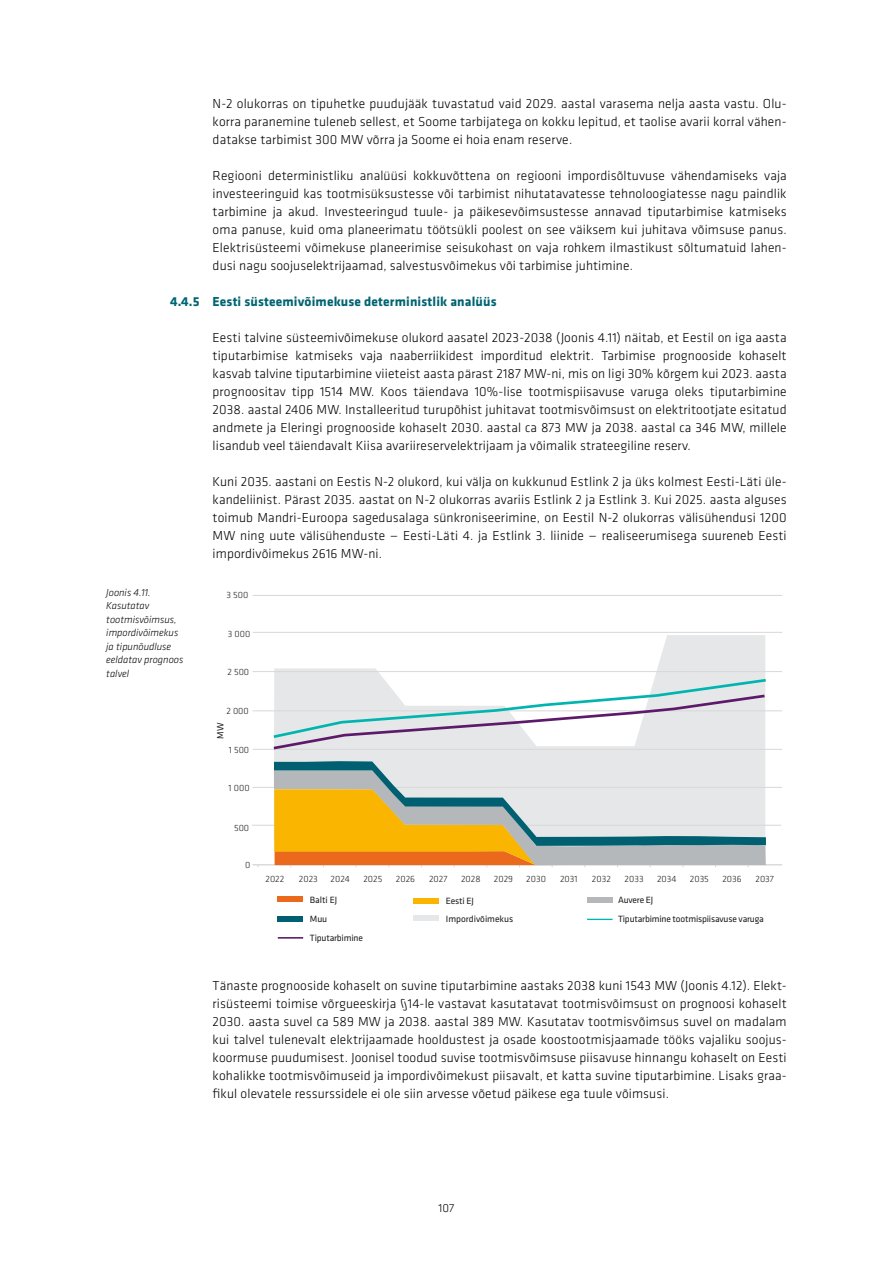
<style>
.page{position:relative;width:893px;height:1263px;background:#fff}
.page>*{position:absolute;margin:0;border:0;box-sizing:border-box;transform-origin:0 0}
.t1{font:300 13.5px/18px "Klavika";letter-spacing:.01em;color:#000;text-align:justify}
.t2{font:700 13.5px "Klavika";letter-spacing:.01em;color:#006472}
.t3{font:300 12px "Klavika";color:#000}
.t4{font:italic 300 10.5px/13.5px "Klavika";color:#000}
.t5{font:300 9.45px "Klavika";color:#1d1d1b}
.t6{font:9.45px "Klavika";letter-spacing:-.02em;color:#1d1d1b}
.t7{font:9.45px "Klavika";color:#1d1d1b}
</style>
<div class="page">
<svg style="left:274px;top:635px;width:491px;height:126px"></svg>
<div style="left:413px;top:916px;width:25px;height:5px;background:#e6e7e8"></div>
<hr style="left:252px;top:825px;width:529px;height:1px;background:#d8d8d8">
<hr style="left:253px;top:787px;width:529px;height:1px;background:#d8d8d8">
<hr style="left:253px;top:749px;width:529px;height:1px;background:#d8d8d8">
<hr style="left:253px;top:710px;width:529px;height:1px;background:#d8d8d8">
<hr style="left:253px;top:671px;width:529px;height:1px;background:#d8d8d8">
<hr style="left:253px;top:632px;width:529px;height:1px;background:#d8d8d8">
<hr style="left:253px;top:595px;width:529px;height:1px;background:#d8d8d8">
<hr style="left:253px;top:864px;width:529px;height:1px;background:#d8d8d8">
<div style="left:278px;top:916px;width:25px;height:5px;background:#006071"></div>
<div style="left:278px;top:897px;width:25px;height:5px;background:#eb691c"></div>
<div style="left:587px;top:897px;width:25px;height:5px;background:#b5b8ba"></div>
<svg style="left:587px;top:919px;width:26px;height:1px"></svg>
<hr style="left:278px;top:937px;width:25px;height:2px;background:#5d196a">
<div style="left:413px;top:898px;width:25px;height:5px;background:#f9b500"></div>
<svg style="left:274px;top:761px;width:492px;height:106px;background:#cec19a"></svg>
<svg style="left:271px;top:677px;width:498px;height:74px"></svg>
<p class="t1" style="left:213px;top:94px;width:576px">N-2 olukorras on tipuhetke puudujääk tuvastatud vaid 2029. aastal varasema nelja aasta vastu. Olu&shy;korra paranemine tuleneb sellest, et Soome tarbijatega on kokku lepitud, et taolise avarii korral vähen&shy;datakse tarbimist 300 MW võrra ja Soome ei hoia enam reserve.</p>
<p class="t1" style="left:213px;top:166px;width:576px">Regiooni deterministliku analüüsi kokkuvõttena on regiooni impordisõltuvuse vähendamiseks vaja investeeringuid kas tootmisüksustesse või tarbimist nihutatavatesse tehnoloogiatesse nagu paindlik tarbimine ja akud. Investeeringud tuule- ja päikesevõimsustesse annavad tiputarbimise katmiseks oma panuse, kuid oma planeerimatu töötsükli poolest on see väiksem kui juhitava võimsuse panus.<br>Elektrisüsteemi võimekuse planeerimise seisukohast on vaja rohkem ilmastikust sõltumatuid lahen&shy;dusi nagu soojuselektrijaamad, salvestusvõimekus või tarbimise juhtimine.</p>
<p class="t2" style="left:170px;top:292px;width:328px">4.4.5 Eesti süsteemivõimekuse deterministlik analüüs</p>
<p class="t1" style="left:213px;top:328px;width:576px">Eesti talvine süsteemivõimekuse olukord aasatel 2023-2038 (Joonis 4.11) näitab, et Eestil on iga aasta tiputarbimise katmiseks vaja naaberriikidest imporditud elektrit. Tarbimise prognooside kohaselt kasvab talvine tiputarbimine viieteist aasta pärast 2187 MW-ni, mis on ligi 30% kõrgem kui 2023. aasta prognoositav tipp 1514 MW. Koos täiendava 10%-lise tootmispiisavuse varuga oleks tiputarbimine 2038. aastal 2406 MW. Installeeritud turupõhist juhitavat tootmisvõimsust on elektritootjate esitatud andmete ja Eleringi prognooside kohaselt 2030. aastal ca 873 MW ja 2038. aastal ca 346 MW, millele lisandub veel täiendavalt Kiisa avariireservelektrijaam ja võimalik strateegiline reserv.</p>
<p class="t1" style="left:213px;top:472px;width:576px">Kuni 2035. aastani on Eestis N-2 olukord, kui välja on kukkunud Estlink 2 ja üks kolmest Eesti-Läti üle&shy;kandeliinist. Pärast 2035. aastat on N-2 olukorras avariis Estlink 2 ja Estlink 3. Kui 2025. aasta alguses toimub Mandri-Euroopa sagedusalaga sünkroniseerimine, on Eestil N-2 olukorras välisühendusi 1200<br>MW ning uute välisühenduste — Eesti-Läti 4. ja Estlink 3. liinide — realiseerumisega suureneb Eesti impordivõimekus 2616 MW-ni.</p>
<p class="t4" style="left:106px;top:585px;width:79px">Joonis 4.11.<br>Kasutatav tootmisvõimsus, impordivõimekus ja tipunõudluse eeldatav prognoos talvel</p>
<p class="t5" style="left:226px;top:590px;width:23px">3 500</p>
<p class="t5" style="left:228px;top:629px;width:24px">3 000</p>
<p class="t5" style="left:227px;top:666px;width:23px">2 500</p>
<p class="t5" style="left:226px;top:706px;width:24px">2 000</p>
<p class="t5" style="left:229px;top:744px;width:22px">1 500</p>
<p class="t6" style="left:214px;top:738px;width:18px;rotate:-90deg">MW</p>
<p class="t5" style="left:229px;top:782px;width:22px">1 000</p>
<p class="t5" style="left:234px;top:822px;width:17px">500</p>
<p class="t5" style="left:245px;top:859px;width:7px">0</p>
<p class="t5" style="left:265px;top:873px;width:20px">2022</p>
<p class="t5" style="left:299px;top:873px;width:20px">2023</p>
<p class="t5" style="left:331px;top:873px;width:21px">2024</p>
<p class="t5" style="left:363px;top:873px;width:21px">2025</p>
<p class="t5" style="left:396px;top:873px;width:21px">2026</p>
<p class="t5" style="left:429px;top:873px;width:20px">2027</p>
<p class="t5" style="left:461px;top:873px;width:21px">2028</p>
<p class="t5" style="left:494px;top:873px;width:21px">2029</p>
<p class="t5" style="left:526px;top:873px;width:21px">2030</p>
<p class="t5" style="left:560px;top:873px;width:19px">2031</p>
<p class="t5" style="left:592px;top:873px;width:20px">2032</p>
<p class="t5" style="left:625px;top:873px;width:21px">2033</p>
<p class="t5" style="left:657px;top:873px;width:21px">2034</p>
<p class="t5" style="left:690px;top:873px;width:21px">2035</p>
<p class="t5" style="left:722px;top:873px;width:21px">2036</p>
<p class="t5" style="left:755px;top:873px;width:20px">2037</p>
<p class="t6" style="left:618px;top:913px;width:147px">Tiputarbimine tootmispiisavuse varuga</p>
<p class="t6" style="left:310px;top:931px;width:54px">Tiputarbimine</p>
<p class="t6" style="left:310px;top:893px;width:29px">Balti EJ</p>
<p class="t6" style="left:446px;top:894px;width:29px">Eesti EJ</p>
<p class="t6" style="left:618px;top:894px;width:37px">Auvere EJ</p>
<p class="t6" style="left:310px;top:912px;width:19px">Muu</p>
<p class="t7" style="left:446px;top:913px;width:69px">Impordivõimekus</p>
<p class="t1" style="left:213px;top:976px;width:576px">Tänaste prognooside kohaselt on suvine tiputarbimine aastaks 2038 kuni 1543 MW (Joonis 4.12). Elekt&shy;risüsteemi toimise võrgueeskirja §14-le vastavat kasutatavat tootmisvõimsust on prognoosi kohaselt 2030. aasta suvel ca 589 MW ja 2038. aastal 389 MW. Kasutatav tootmisvõimsus suvel on madalam kui talvel tulenevalt elektrijaamade hooldustest ja osade koostootmisjaamade tööks vajaliku soojus&shy;koormuse puudumisest. Joonisel toodud suvise tootmisvõimsuse piisavuse hinnangu kohaselt on Eesti kohalikke tootmisvõimuseid ja impordivõimekust piisavalt, et katta suvine tiputarbimine. Lisaks graa&shy;fikul olevatele ressurssidele ei ole siin arvesse võetud päikese ega tuule võimsusi.</p>
<p class="t3" style="left:439px;top:1201px;width:17px">107</p>
</div>
